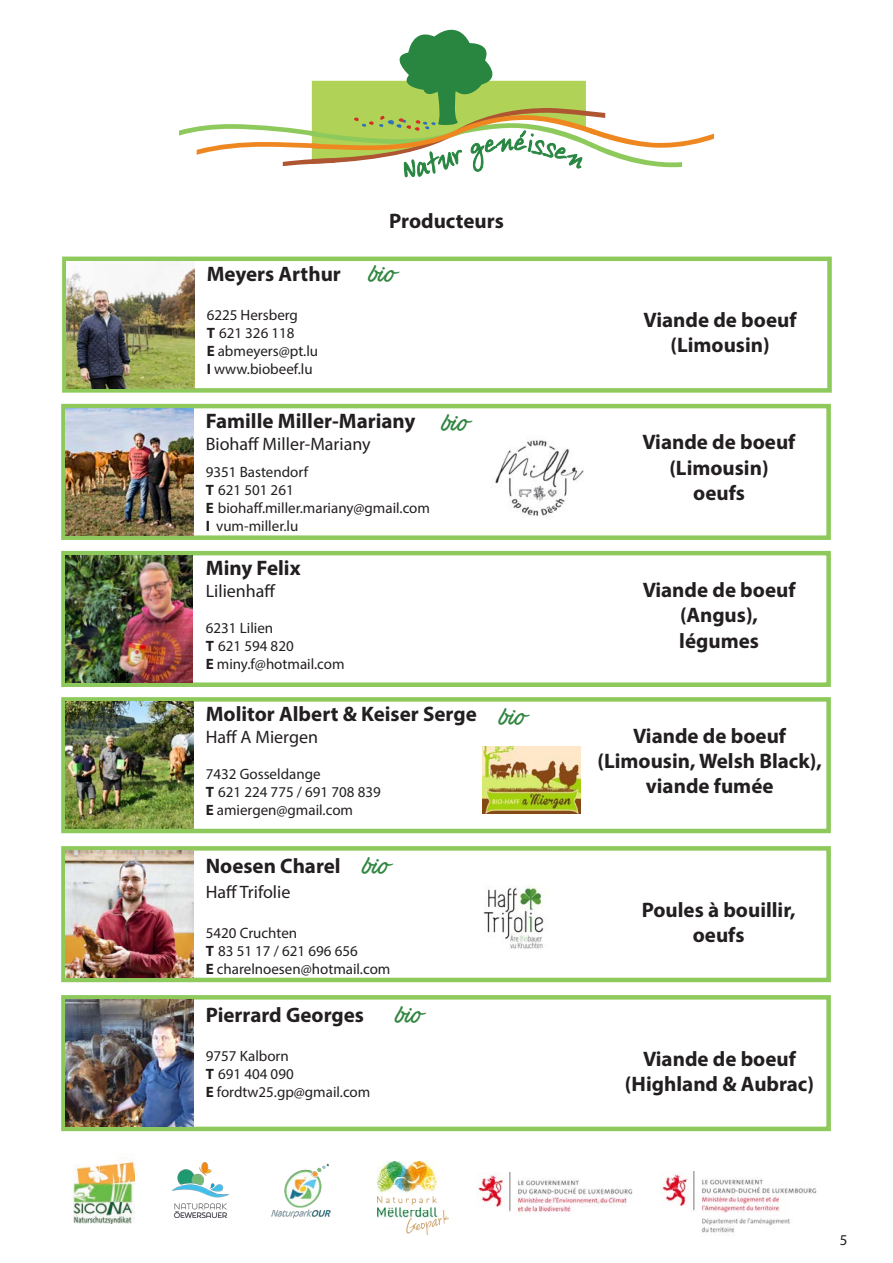
<style>
.page{position:relative;width:893px;height:1263px;background:#fff}
.page>*{position:absolute;margin:0;border:0;box-sizing:border-box;transform-origin:0 0}
.t1{font:27px "Actonia PERSONALUSE";color:#328641}
.t2{font:700 21px "Myriad Pro";color:#231f20}
.t3{font:18px "Myriad Pro";color:#231f20}
.t4{font:15px "Myriad Pro";color:#231f20}
.s1{font-weight:700}
</style>
<div class="page">
<svg style="left:179px;top:29px;width:535px;height:148px"></svg>
<img style="left:73px;top:1153px;width:62px;height:70px">
<img style="left:172px;top:1162px;width:57px;height:55px">
<img style="left:271px;top:1163px;width:60px;height:56px">
<img style="left:378px;top:1161px;width:70px;height:74px">
<div style="left:61px;top:846px;width:770px;height:136px;border:4px solid #8ec95c"></div>
<img style="left:66px;top:851px;width:127px;height:127px">
<img style="left:483px;top:887px;width:61px;height:62px">
<div style="left:61px;top:404px;width:770px;height:136px;border:4px solid #8ec95c"></div>
<img style="left:66px;top:409px;width:127px;height:127px">
<img style="left:495px;top:440px;width:89px;height:76px">
<div style="left:61px;top:697px;width:770px;height:136px;border:4px solid #8ec95c"></div>
<img style="left:65px;top:702px;width:128px;height:127px">
<img style="left:482px;top:746px;width:98px;height:67px">
<div style="left:61px;top:551px;width:770px;height:136px;border:4px solid #8ec95c"></div>
<img style="left:65px;top:555px;width:127px;height:128px">
<div style="left:62px;top:257px;width:770px;height:136px;border:4px solid #8ec95c"></div>
<img style="left:67px;top:261px;width:127px;height:127px">
<img style="left:661px;top:1172px;width:156px;height:61px">
<img style="left:476px;top:1172px;width:157px;height:41px">
<div style="left:61px;top:995px;width:770px;height:136px;border:4px solid #8ec95c"></div>
<img style="left:66px;top:999px;width:127px;height:128px">
<p class="t2" style="left:207px;top:260px;width:136px">Meyers Arthur</p>
<p class="t4" style="left:207px;top:306px;width:93px">6225 Hersberg</p>
<p class="t4" style="left:207px;top:324px;width:89px"><span class="s1">T</span> 621 326 118</p>
<p class="t4" style="left:207px;top:342px;width:113px"><span class="s1">E</span> abmeyers@pt.lu</p>
<p class="t4" style="left:207px;top:360px;width:107px"><span class="s1">I</span> www.biobeef.lu</p>
<p class="t2" style="left:389px;top:207px;width:116px">Producteurs</p>
<p class="t1" style="left:369px;top:261px;width:28px">bio</p>
<p class="t2" style="left:206px;top:408px;width:211px">Famille Miller-Mariany</p>
<p class="t3" style="left:206px;top:433px;width:166px">Biohaff Miller-Mariany</p>
<p class="t4" style="left:206px;top:463px;width:104px">9351 Bastendorf</p>
<p class="t4" style="left:206px;top:481px;width:89px"><span class="s1">T</span> 621 501 261</p>
<p class="t4" style="left:206px;top:499px;width:226px"><span class="s1">E</span> biohaff.miller.mariany@gmail.com</p>
<p class="t4" style="left:206px;top:517px;width:94px"><span class="s1">I</span> vum-miller.lu</p>
<p class="t1" style="left:442px;top:409px;width:28px">bio</p>
<p class="t2" style="left:206px;top:554px;width:96px">Miny Felix</p>
<p class="t3" style="left:206px;top:580px;width:72px">Lilienhaff</p>
<p class="t4" style="left:206px;top:618px;width:69px">6231 Lilien</p>
<p class="t4" style="left:206px;top:636px;width:89px"><span class="s1">T</span> 621 594 820</p>
<p class="t4" style="left:206px;top:654px;width:140px"><span class="s1">E</span> miny.f@hotmail.com</p>
<p class="t2" style="left:206px;top:701px;width:272px">Molitor Albert &amp; Keiser Serge</p>
<p class="t3" style="left:206px;top:726px;width:114px">Haff A Miergen</p>
<p class="t4" style="left:206px;top:765px;width:116px">7432 Gosseldange</p>
<p class="t4" style="left:206px;top:783px;width:177px"><span class="s1">T</span> 621 224 775 / 691 708 839</p>
<p class="t4" style="left:206px;top:801px;width:149px"><span class="s1">E</span> amiergen@gmail.com</p>
<p class="t1" style="left:363px;top:852px;width:28px">bio</p>
<p class="t2" style="left:206px;top:852px;width:136px">Noesen Charel</p>
<p class="t3" style="left:206px;top:881px;width:86px">Haff Trifolie</p>
<p class="t4" style="left:206px;top:923px;width:93px">5420 Cruchten</p>
<p class="t4" style="left:206px;top:941px;width:153px"><span class="s1">T</span> 83 51 17 / 621 696 656</p>
<p class="t4" style="left:206px;top:959px;width:186px"><span class="s1">E</span> charelnoesen@hotmail.com</p>
<p class="t2" style="left:206px;top:1001px;width:160px">Pierrard Georges</p>
<p class="t4" style="left:206px;top:1047px;width:85px">9757 Kalborn</p>
<p class="t4" style="left:206px;top:1065px;width:89px"><span class="s1">T</span> 691 404 090</p>
<p class="t4" style="left:206px;top:1083px;width:166px"><span class="s1">E</span> fordtw25.gp@gmail.com</p>
<p class="t1" style="left:396px;top:1001px;width:28px">bio</p>
<p class="t1" style="left:500px;top:703px;width:28px">bio</p>
<p class="t2" style="left:644px;top:306px;width:154px">Viande de boeuf</p>
<p class="t2" style="left:670px;top:332px;width:101px">(Limousin)</p>
<p class="t2" style="left:642px;top:428px;width:154px">Viande de boeuf</p>
<p class="t2" style="left:669px;top:454px;width:101px">(Limousin)</p>
<p class="t2" style="left:693px;top:479px;width:53px">oeufs</p>
<p class="t2" style="left:643px;top:576px;width:154px">Viande de boeuf</p>
<p class="t2" style="left:680px;top:602px;width:79px">(Angus),</p>
<p class="t2" style="left:679px;top:627px;width:81px">légumes</p>
<p class="t2" style="left:633px;top:722px;width:154px">Viande de boeuf</p>
<p class="t2" style="left:597px;top:747px;width:226px">(Limousin, Welsh Black),</p>
<p class="t2" style="left:646px;top:773px;width:129px">viande fumée</p>
<p class="t2" style="left:642px;top:896px;width:155px">Poules à bouillir,</p>
<p class="t2" style="left:693px;top:921px;width:53px">oeufs</p>
<p class="t2" style="left:643px;top:1045px;width:154px">Viande de boeuf</p>
<p class="t2" style="left:625px;top:1070px;width:191px">(Highland &amp; Aubrac)</p>
<p class="t4" style="left:840px;top:1230px;width:9px">5</p>
</div>
